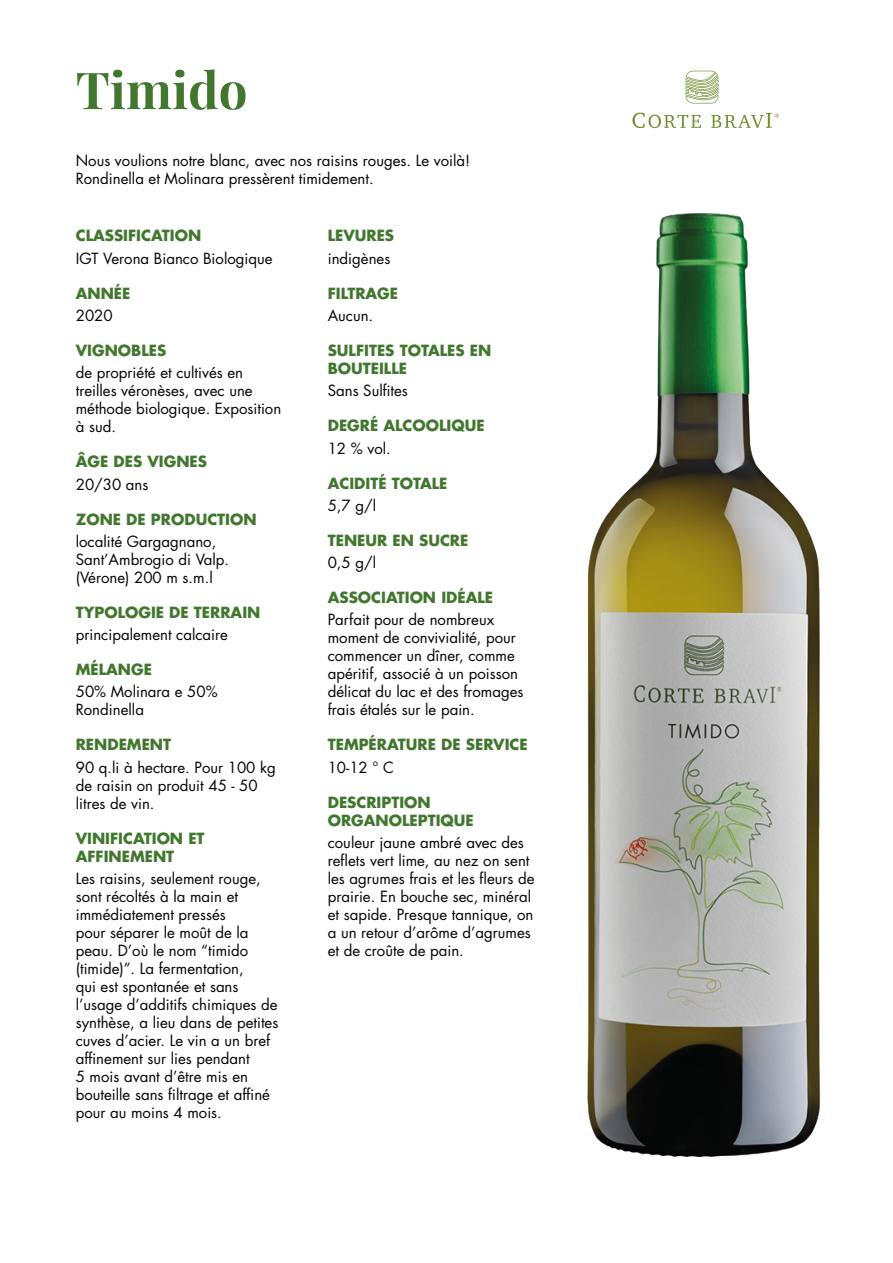
<style>
.page{position:relative;width:893px;height:1263px;background:#fff}
.page>*{position:absolute;margin:0;border:0;box-sizing:border-box;transform-origin:0 0}
.t1{font:700 51px "Playfair Display";color:#42772f}
.Stile_di_paragrafo_7{font:15px/18px "Futura Std";color:#020304}
.Stile_di_paragrafo_6{font:700 15px/18px "Futura Std";color:#42772f}
.Stile_di_paragrafo_6-2{font:15px/18px "Futura Std";color:#020304}
</style>
<div class="page">
<svg style="left:632px;top:113px;width:69px;height:15px"></svg>
<svg style="left:686px;top:71px;width:32px;height:32px"></svg>
<svg style="left:711px;top:113px;width:68px;height:15px"></svg>
<img style="left:587px;top:213px;width:233px;height:944px">
<p class="t1" style="left:76px;top:50px;width:173px">Timido</p>
<p class="Stile_di_paragrafo_6-2" style="left:76px;top:152px;width:396px">Nous voulions notre blanc, avec nos raisins rouges. Le voilà!<br>Rondinella et Molinara pressèrent timidement.</p>
<p class="Stile_di_paragrafo_6" style="left:76px;top:227px;width:127px">CLASSIFICATION</p>
<p class="Stile_di_paragrafo_7" style="left:76px;top:249px;width:198px">IGT Verona Bianco Biologique</p>
<p class="Stile_di_paragrafo_6" style="left:76px;top:284px;width:56px">ANNÉE</p>
<p class="Stile_di_paragrafo_7" style="left:76px;top:307px;width:38px">2020</p>
<p class="Stile_di_paragrafo_6" style="left:76px;top:341px;width:92px">VIGNOBLES</p>
<p class="Stile_di_paragrafo_7" style="left:76px;top:364px;width:207px">de propriété et cultivés en treilles véronèses, avec une méthode biologique. Exposition à sud.</p>
<p class="Stile_di_paragrafo_6" style="left:76px;top:452px;width:133px">ÂGE DES VIGNES</p>
<p class="Stile_di_paragrafo_7" style="left:76px;top:475px;width:74px">20/30 ans</p>
<p class="Stile_di_paragrafo_6" style="left:76px;top:510px;width:182px">ZONE DE PRODUCTION</p>
<p class="Stile_di_paragrafo_7" style="left:76px;top:532px;width:155px">localité Gargagnano,<br>Sant’Ambrogio di Valp. (Vérone) 200 m s.m.l</p>
<p class="Stile_di_paragrafo_6" style="left:76px;top:603px;width:186px">TYPOLOGIE DE TERRAIN</p>
<p class="Stile_di_paragrafo_7" style="left:76px;top:626px;width:154px">principalement calcaire</p>
<p class="Stile_di_paragrafo_6" style="left:76px;top:660px;width:78px">MÉLANGE</p>
<p class="Stile_di_paragrafo_7" style="left:76px;top:683px;width:143px">50% Molinara e 50%<br>Rondinella</p>
<p class="Stile_di_paragrafo_6" style="left:76px;top:735px;width:97px">RENDEMENT</p>
<p class="Stile_di_paragrafo_7" style="left:76px;top:758px;width:202px">90 q.li à hectare. Pour 100 kg de raisin on produit 45 - 50 litres de vin.</p>
<p class="Stile_di_paragrafo_6" style="left:76px;top:829px;width:130px">VINIFICATION ET<br>AFFINEMENT</p>
<p class="Stile_di_paragrafo_7" style="left:76px;top:869px;width:204px">Les raisins, seulement rouge, sont récoltés à la main et immédiatement pressés<br>pour séparer le moût de la peau. D’où le nom “timido (timide)”. La fermentation,<br>qui est spontanée et sans l’usage d’additifs chimiques de synthèse, a lieu dans de petites cuves d’acier. Le vin a un bref affinement sur lies pendant<br>5 mois avant d’être mis en bouteille sans filtrage et affiné pour au moins 4 mois.</p>
<p class="Stile_di_paragrafo_6" style="left:328px;top:227px;width:68px">LEVURES</p>
<p class="Stile_di_paragrafo_7" style="left:328px;top:249px;width:64px">indigènes</p>
<p class="Stile_di_paragrafo_6" style="left:328px;top:284px;width:72px">FILTRAGE</p>
<p class="Stile_di_paragrafo_7" style="left:328px;top:307px;width:47px">Aucun.</p>
<p class="Stile_di_paragrafo_6" style="left:328px;top:341px;width:165px">SULFITES TOTALES EN<br>BOUTEILLE</p>
<p class="Stile_di_paragrafo_7" style="left:328px;top:382px;width:82px">Sans Sulfites</p>
<p class="Stile_di_paragrafo_6" style="left:328px;top:416px;width:158px">DEGRÉ ALCOOLIQUE</p>
<p class="Stile_di_paragrafo_7" style="left:328px;top:439px;width:65px">12 % vol.</p>
<p class="Stile_di_paragrafo_6" style="left:328px;top:474px;width:121px">ACIDITÉ TOTALE</p>
<p class="Stile_di_paragrafo_7" style="left:328px;top:496px;width:50px">5,7 g/l</p>
<p class="Stile_di_paragrafo_6" style="left:328px;top:531px;width:142px">TENEUR EN SUCRE</p>
<p class="Stile_di_paragrafo_7" style="left:328px;top:554px;width:50px">0,5 g/l</p>
<p class="Stile_di_paragrafo_6" style="left:328px;top:588px;width:167px">ASSOCIATION IDÉALE</p>
<p class="Stile_di_paragrafo_7" style="left:328px;top:611px;width:197px">Parfait pour de nombreux moment de convivialité, pour commencer un dîner, comme apéritif, associé à un poisson délicat du lac et des fromages frais étalés sur le pain.</p>
<p class="Stile_di_paragrafo_6" style="left:328px;top:735px;width:201px">TEMPÉRATURE DE SERVICE</p>
<p class="Stile_di_paragrafo_7" style="left:328px;top:758px;width:68px">10-12 ° C</p>
<p class="Stile_di_paragrafo_6" style="left:328px;top:793px;width:148px">DESCRIPTION<br>ORGANOLEPTIQUE</p>
<p class="Stile_di_paragrafo_7" style="left:328px;top:833px;width:208px">couleur jaune ambré avec des reflets vert lime, au nez on sent les agrumes frais et les fleurs de prairie. En bouche sec, minéral et sapide. Presque tannique, on a un retour d’arôme d’agrumes et de croûte de pain.</p>
</div>
